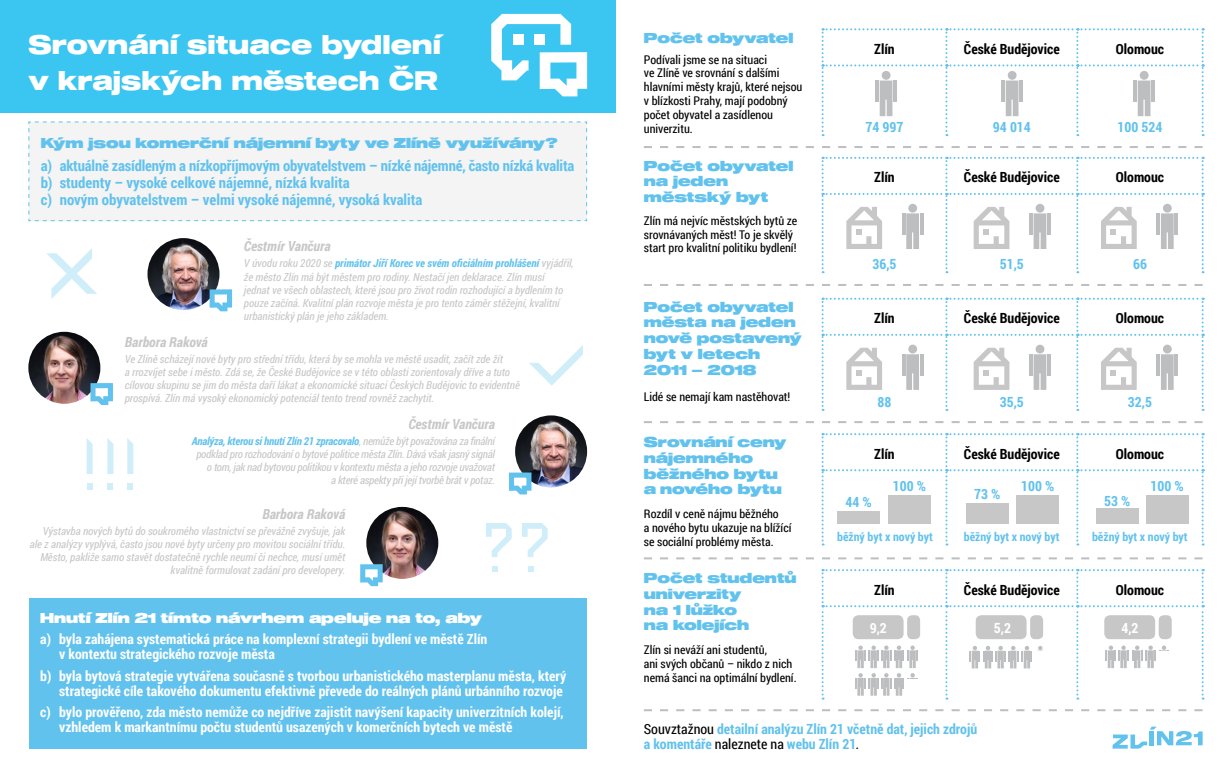
<style>
.page{position:relative;width:1231px;height:777px;background:#fff}
.page>*{position:absolute;margin:0;border:0;box-sizing:border-box;transform-origin:0 0}
.t1{font:26.2px/35.7px "Sequel 100 Wide 85";color:#fff}
.t2{font:700 15px/17.4px "Roboto Condensed";letter-spacing:-.005em;color:#61c2ed}
.t3{font:700 14px/15.4px "Roboto Condensed";color:#fff}
.t4{font:14px/15.8px "Sequel 100 Wide 95";color:#61c2ed}
.t5{font:700 14px/15.8px "Roboto Condensed";color:#61c2ed}
.t6{font:700 14px "Roboto Condensed";color:#000}
.t7{font:14px "Sequel 100 Wide 95";color:#fff}
.t8{font:italic 700 13.9px "Roboto Condensed";color:#c7c7c7}
.t9{font:12px/13.8px "Roboto Condensed";color:#000}
.t10{font:700 12px "Roboto Condensed";color:#61c2ed}
.t11{font:italic 11px/13.2px "Roboto Condensed";color:#c7c7c7}
.t12{font:italic 11px/13.2px "Roboto Condensed";letter-spacing:-.02em;color:#c7c7c7;text-align:right}
.s1{font-weight:700;color:#61c2ed}
.s2{font-weight:400;color:#000}
.s3{font-weight:400;font-style:italic;color:#000}
</style>
<div class="page">
<svg style="left:821px;top:433px;width:382px;height:112px"></svg>
<svg style="left:821px;top:28px;width:382px;height:108px"></svg>
<svg style="left:821px;top:157px;width:382px;height:116px"></svg>
<svg style="left:821px;top:298px;width:382px;height:113px"></svg>
<svg style="left:644px;top:146px;width:558px;height:2px"></svg>
<svg style="left:644px;top:284px;width:558px;height:2px"></svg>
<svg style="left:644px;top:421px;width:558px;height:2px"></svg>
<svg style="left:644px;top:557px;width:558px;height:2px"></svg>
<svg style="left:644px;top:709px;width:558px;height:2px"></svg>
<svg style="left:821px;top:569px;width:382px;height:130px"></svg>
<div style="left:1156px;top:651px;width:14px;height:18px;background:#fff"></div>
<div style="left:1016px;top:495px;width:42px;height:28px;background:#c7c7c7"></div>
<div style="left:966px;top:503px;width:42px;height:20px;background:#c7c7c7"></div>
<div style="left:887px;top:495px;width:43px;height:28px;background:#c7c7c7"></div>
<div style="left:837px;top:511px;width:43px;height:12px;background:#c7c7c7"></div>
<div style="left:1145px;top:495px;width:43px;height:28px;background:#c7c7c7"></div>
<div style="left:1095px;top:508px;width:43px;height:15px;background:#c7c7c7"></div>
<div style="left:0;top:0;width:615px;height:112px;background:#3bc6f1"></div>
<svg style="left:491px;top:14px;width:96px;height:82px"></svg>
<svg style="left:1112px;top:726px;width:90px;height:22px"></svg>
<div style="left:28px;top:121px;width:559px;height:101px;background:#f4f4f4"></div>
<div style="left:29px;top:598px;width:557px;height:150px;background:#61c2ed"></div>
<img style="left:366px;top:507px;width:72px;height:72px;border-radius:36px">
<img style="left:147px;top:238px;width:72px;height:72px;border-radius:36px">
<img style="left:515px;top:415px;width:72px;height:72px;border-radius:36px">
<svg style="left:209px;top:289px;width:23px;height:22px"></svg>
<svg style="left:509px;top:472px;width:22px;height:22px"></svg>
<svg style="left:360px;top:564px;width:22px;height:22px"></svg>
<img style="left:28px;top:332px;width:72px;height:72px;border-radius:36px">
<svg style="left:90px;top:383px;width:23px;height:22px"></svg>
<svg style="left:46px;top:248px;width:51px;height:51px"></svg>
<svg style="left:529px;top:345px;width:54px;height:41px"></svg>
<svg style="left:87px;top:483px;width:5px;height:6px"></svg>
<svg style="left:87px;top:439px;width:6px;height:35px"></svg>
<svg style="left:107px;top:483px;width:6px;height:6px"></svg>
<svg style="left:107px;top:438px;width:6px;height:36px"></svg>
<svg style="left:127px;top:483px;width:6px;height:6px"></svg>
<svg style="left:127px;top:438px;width:6px;height:36px"></svg>
<svg style="left:492px;top:566px;width:5px;height:5px"></svg>
<svg style="left:486px;top:523px;width:25px;height:34px"></svg>
<svg style="left:528px;top:566px;width:5px;height:5px"></svg>
<svg style="left:522px;top:523px;width:25px;height:34px"></svg>
<h1 class="t1" style="left:28px;top:28px;width:414px">Srovnání situace bydlení v krajských městech ČR</h1>
<p class="t4" style="left:41px;top:135px;width:518px">Kým jsou komerční nájemní byty ve Zlíně využívány?</p>
<h2 class="t2" style="left:41px;top:156px;width:535px">a) aktuálně zasídleným a nízkopříjmovým obyvatelstvem – nízké nájemné, často nízká kvalita b) studenty – vysoké celkové nájemné, nízká kvalita<br>c) novým obyvatelstvem – velmi vysoké nájemné, vysoká kvalita</h2>
<p class="t8" style="left:244px;top:237px;width:88px">Čestmír Vančura</p>
<p class="t11" style="left:244px;top:256px;width:331px">V úvodu roku 2020 se <span class="s1">primátor Jiří Korec ve svém oficiálním prohlášení</span> vyjádřil, že město Zlín má být městem pro rodiny. Nestačí jen deklarace. Zlín musí<br>jednat ve všech oblastech, které jsou pro život rodin rozhodující a bydlením to pouze začíná. Kvalitní plán rozvoje města je pro tento záměr stěžejní, kvalitní urbanistický plán je jeho základem.</p>
<p class="t8" style="left:125px;top:332px;width:84px">Barbora Raková</p>
<p class="t11" style="left:125px;top:352px;width:396px">Ve Zlíně scházejí nové byty pro střední třídu, která by se mohla ve městě usadit, začít zde žít<br>a rrozvíjet sebe i město. Zdá se, že České Budějovice se v této oblasti zorientovaly dříve a tuto cílovou skupinu se jim do města daří lákat a ekonomické situaci Českých Budějovic to evidentně prospívá. Zlín má vysoký ekonomický potenciál tento trend rovněž zachytit.</p>
<p class="t8" style="left:408px;top:414px;width:88px">Čestmír Vančura</p>
<p class="t12" style="left:192px;top:434px;width:304px"><span class="s1">Analýza, kterou si hnutí Zlín 21 zpracovalo</span>, nemůže být považována za finální podklad pro rozhodování o bytové politice města Zlín. Dává však jasný signál o tom, jak nad bytovou politikou v kontextu města a jeho rozvoje uvažovat<br>a které aspekty při její tvorbě brát v potaz.</p>
<p class="t8" style="left:262px;top:504px;width:84px">Barbora Raková</p>
<p class="t11" style="left:30px;top:524px;width:317px;text-align:right">Výstavba nových bytů do soukromého vlastnictví se převážně zvyšuje, jak ale z analýzy vyplývá, často jsou nové byty určeny pro movitou sociální třídu.<br>Město, pakliže samo stavět dostatečně rychle neumí či nechce, musí umět kvalitně formulovat zadání pro developery.</p>
<p class="t7" style="left:40px;top:608px;width:443px">Hnutí Zlín 21 tímto návrhem apeluje na to, aby</p>
<p class="t3" style="left:59px;top:631px;width:429px;text-indent:-19px">a) byla zahájena systematická práce na komplexní strategii bydlení ve městě Zlín v kontextu strategického rozvoje města</p>
<p class="t3" style="left:40px;top:667px;width:527px;text-align:right">b) byla bytová strategie vytvářena současně s tvorbou urbanistického masterplanu města, který strategické cíle takového dokumentu efektivně převede do reálných plánů urbánního rozvoje</p>
<p class="t3" style="left:59px;top:703px;width:506px;text-indent:-19px">c) bylo prověřeno, zda město nemůže co nejdříve zajistit navýšení kapacity univerzitních kolejí, vzhledem k markantnímu počtu studentů usazených v komerčních bytech ve městě</p>
<p class="t4" style="left:643px;top:31px;width:151px">Počet obyvatel</p>
<p class="t9" style="left:643px;top:52px;width:160px">Podívali jsme se na situaci<br>ve Zlíně ve srovnání s dalšími hlavními městy krajů, které nejsou v blízkosti Prahy, mají podobný počet obyvatel a zasídlenou univerzitu.</p>
<p class="t4" style="left:643px;top:158px;width:151px">Počet obyvatel na jeden městský byt</p>
<p class="t9" style="left:643px;top:213px;width:155px">Zlín má nejvíc městských bytů ze srovnávaných měst! To je skvělý start pro kvalitní politiku bydlení!</p>
<p class="t4" style="left:643px;top:299px;width:159px">Počet obyvatel města na jeden nově postavený byt v letech<br>2011 – 2018</p>
<p class="t9" style="left:643px;top:389px;width:148px">Lidé se nemají kam nastěhovat!</p>
<p class="t4" style="left:643px;top:434px;width:144px">Srovnání ceny nájemného běžného bytu a nového bytu</p>
<p class="t9" style="left:643px;top:506px;width:149px">Rozdíl v ceně nájmu běžného<br>a nového bytu ukazuje na blížící se sociální problémy města.</p>
<p class="t4" style="left:643px;top:570px;width:154px">Počet studentů univerzity<br>na 1 lůžko<br>na kolejích</p>
<p class="t6" style="left:874px;top:39px;width:22px">Zlín</p>
<p class="t6" style="left:963px;top:39px;width:97px">České Budějovice</p>
<p class="t6" style="left:1115px;top:39px;width:50px">Olomouc</p>
<p class="t5" style="left:865px;top:119px;width:39px">74 997</p>
<p class="t5" style="left:992px;top:119px;width:39px">94 014</p>
<p class="t5" style="left:1117px;top:119px;width:46px">100 524</p>
<p class="t6" style="left:874px;top:167px;width:22px">Zlín</p>
<p class="t6" style="left:963px;top:167px;width:97px">České Budějovice</p>
<p class="t6" style="left:1115px;top:167px;width:50px">Olomouc</p>
<p class="t5" style="left:872px;top:256px;width:26px">36,5</p>
<p class="t5" style="left:999px;top:256px;width:26px">51,5</p>
<p class="t5" style="left:1132px;top:256px;width:15px">66</p>
<p class="t6" style="left:874px;top:308px;width:22px">Zlín</p>
<p class="t6" style="left:963px;top:308px;width:97px">České Budějovice</p>
<p class="t6" style="left:1115px;top:308px;width:50px">Olomouc</p>
<p class="t5" style="left:877px;top:393px;width:15px">88</p>
<p class="t5" style="left:999px;top:393px;width:26px">35,5</p>
<p class="t5" style="left:1127px;top:393px;width:26px">32,5</p>
<p class="t6" style="left:874px;top:444px;width:22px">Zlín</p>
<p class="t6" style="left:963px;top:444px;width:97px">České Budějovice</p>
<p class="t6" style="left:1115px;top:444px;width:50px">Olomouc</p>
<p class="t5" style="left:845px;top:493px;width:28px">44 %</p>
<p class="t5" style="left:892px;top:478px;width:35px">100 %</p>
<p class="t5" style="left:1021px;top:478px;width:35px">100 %</p>
<p class="t5" style="left:1150px;top:478px;width:35px">100 %</p>
<p class="t5" style="left:974px;top:486px;width:28px">73 %</p>
<p class="t5" style="left:1103px;top:492px;width:28px">53 %</p>
<p class="t10" style="left:837px;top:528px;width:97px">běžný byt x nový byt</p>
<p class="t10" style="left:963px;top:528px;width:97px">běžný byt x nový byt</p>
<p class="t10" style="left:1091px;top:528px;width:97px">běžný byt x nový byt</p>
<p class="t6" style="left:874px;top:579px;width:22px">Zlín</p>
<p class="t6" style="left:963px;top:579px;width:97px">České Budějovice</p>
<p class="t6" style="left:1115px;top:579px;width:50px">Olomouc</p>
<p class="t3" style="left:869px;top:619px;width:19px">9,2</p>
<p class="t3" style="left:993px;top:619px;width:19px">5,2</p>
<p class="t3" style="left:1121px;top:619px;width:19px">4,2</p>
<p class="t9" style="left:643px;top:642px;width:154px">Zlín si neváží ani studentů,<br>ani svých občanů – nikdo z nich nemá šanci na optimální bydlení.</p>
<p class="t5" style="left:643px;top:720px;width:335px"><span class="s2">Souvztažnou</span> detailní analýzu Zlín 21 včetně dat, jejich zdrojů a komentáře <span class="s2">naleznete na</span> webu Zlín 21<span class="s3">.</span></p>
</div>
